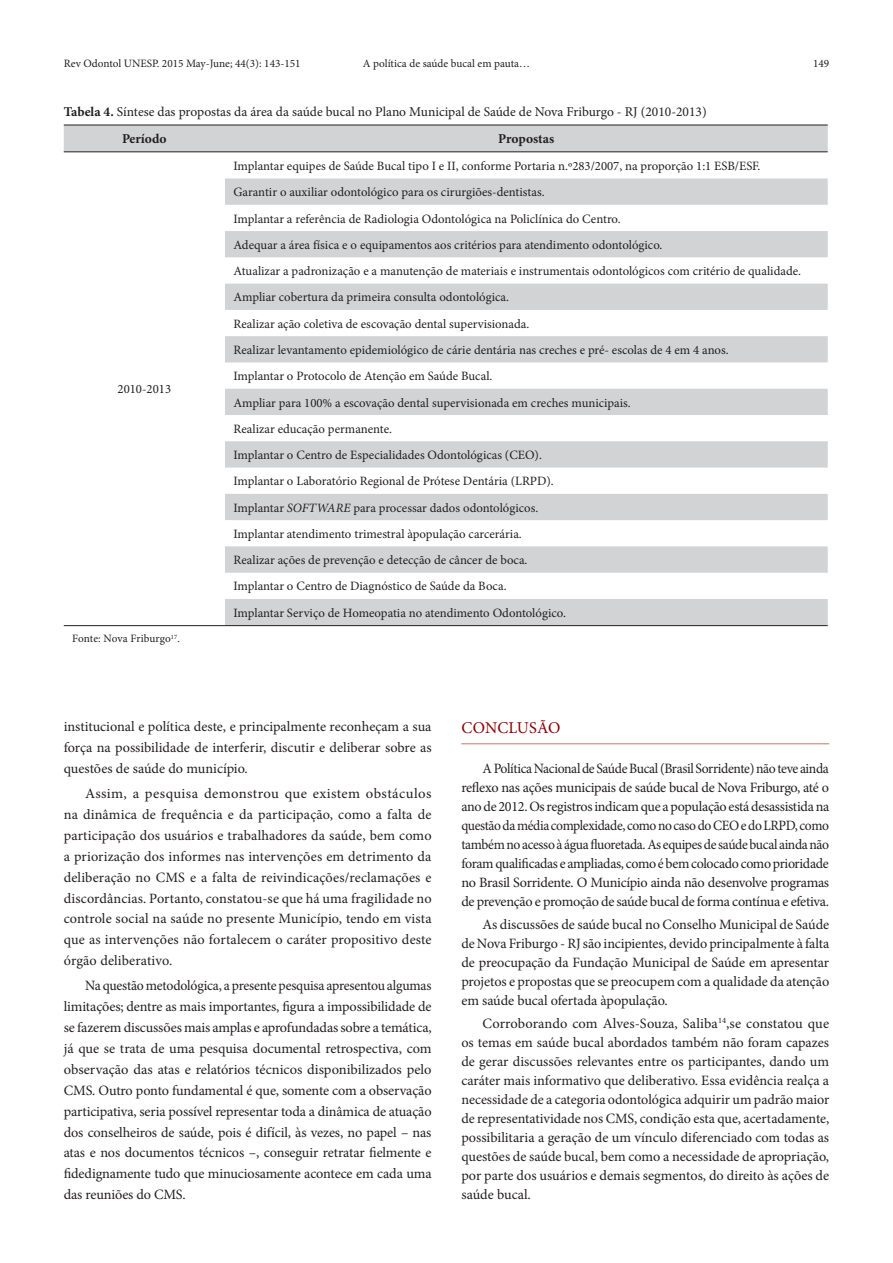
<style>
.page{position:relative;width:893px;height:1263px;background:#fff}
.page>*{position:absolute;margin:0;border:0;box-sizing:border-box;transform-origin:0 0}
.t1{font:16.5px "Minion Pro";letter-spacing:.005em;color:#8b0205}
.Paragraph{font:14.25px/20.9px "Minion Pro";letter-spacing:-.005em;color:#231f20;text-align:justify}
.Paragraph-2{font:14.25px/18.9px "Minion Pro";letter-spacing:-.005em;color:#231f20;text-align:justify;scale:.96 1}
.TableTitle{font:13.5px "Minion Pro";color:#231f20}
.TableHead{font:700 13.5px "Minion Pro";color:#231f20}
.TableBody{font:12.75px "Minion Pro";color:#231f20}
.TableFootnote{font:11.25px "Minion Pro";color:#231f20}
.s1{font-weight:700}
.s2{font-style:italic}
</style>
<div class="page">
<hr style="left:461px;top:743px;width:368px;height:1px;background:#c27760">
<div style="left:64px;top:126px;width:764px;height:25px;background:#d1d3d4"></div>
<svg style="left:225px;top:178px;width:603px;height:447px;fill:#d1d3d4"></svg>
<hr style="left:64px;top:125px;width:161px;height:1px;background:#231f20">
<hr style="left:225px;top:125px;width:603px;height:1px;background:#231f20">
<hr style="left:64px;top:151px;width:161px;height:1px;background:#231f20">
<hr style="left:225px;top:151px;width:603px;height:1px;background:#231f20">
<hr style="left:64px;top:625px;width:161px;height:1px;background:#231f20">
<hr style="left:225px;top:625px;width:603px;height:1px;background:#231f20">
<p class="TableFootnote" style="left:64px;top:56px;width:238px">Rev Odontol UNESP. 2015 May-June; 44(3): 143-151</p>
<p class="TableFootnote" style="left:363px;top:56px;width:169px">A política de saúde bucal em pauta…</p>
<p class="TableFootnote" style="left:813px;top:56px;width:18px">149</p>
<p class="TableTitle" style="left:64px;top:103px;width:644px"><span class="s1">Tabela 4.</span> Síntese das propostas da área da saúde bucal no Plano Municipal de Saúde de Nova Friburgo - RJ (2010-2013)</p>
<p class="TableHead" style="left:122px;top:129px;width:46px">Período</p>
<p class="TableHead" style="left:498px;top:129px;width:58px">Propostas</p>
<p class="TableBody" style="left:118px;top:381px;width:55px">2010-2013</p>
<p class="TableFootnote" style="left:72px;top:631px;width:109px">Fonte: Nova Friburgo<sup>17</sup>.</p>
<p class="TableBody" style="left:233px;top:157px;width:528px">Implantar equipes de Saúde Bucal tipo I e II, conforme Portaria n.º283/2007, na proporção 1:1 ESB/ESF.</p>
<p class="TableBody" style="left:233px;top:184px;width:313px">Garantir o auxiliar odontológico para os cirurgiões-dentistas.</p>
<p class="TableBody" style="left:233px;top:210px;width:389px">Implantar a referência de Radiologia Odontológica na Policlínica do Centro.</p>
<p class="TableBody" style="left:233px;top:236px;width:430px">Adequar a área física e o equipamentos aos critérios para atendimento odontológico.</p>
<p class="TableBody" style="left:233px;top:262px;width:569px">Atualizar a padronização e a manutenção de materiais e instrumentais odontológicos com critério de qualidade.</p>
<p class="TableBody" style="left:233px;top:289px;width:277px">Ampliar cobertura da primeira consulta odontológica.</p>
<p class="TableBody" style="left:233px;top:315px;width:297px">Realizar ação coletiva de escovação dental supervisionada.</p>
<p class="TableBody" style="left:233px;top:341px;width:497px">Realizar levantamento epidemiológico de cárie dentária nas creches e pré- escolas de 4 em 4 anos.</p>
<p class="TableBody" style="left:233px;top:368px;width:260px">Implantar o Protocolo de Atenção em Saúde Bucal.</p>
<p class="TableBody" style="left:233px;top:394px;width:399px">Ampliar para 100% a escovação dental supervisionada em creches municipais.</p>
<p class="TableBody" style="left:233px;top:420px;width:160px">Realizar educação permanente.</p>
<p class="TableBody" style="left:233px;top:446px;width:310px">Implantar o Centro de Especialidades Odontológicas (CEO).</p>
<p class="TableBody" style="left:233px;top:473px;width:322px">Implantar o Laboratório Regional de Prótese Dentária (LRPD).</p>
<p class="TableBody" style="left:233px;top:499px;width:306px">Implantar <span class="s2">SOFTWARE</span> para processar dados odontológicos.</p>
<p class="TableBody" style="left:233px;top:525px;width:290px">Implantar atendimento trimestral àpopulação carcerária.</p>
<p class="TableBody" style="left:233px;top:552px;width:296px">Realizar ações de prevenção e detecção de câncer de boca.</p>
<p class="TableBody" style="left:233px;top:578px;width:275px">Implantar o Centro de Diagnóstico de Saúde da Boca.</p>
<p class="TableBody" style="left:233px;top:604px;width:334px">Implantar Serviço de Homeopatia no atendimento Odontológico.</p>
<p class="Paragraph" style="left:64px;top:716px;width:369px">institucional e política deste, e principalmente reconheçam a sua força na possibilidade de interferir, discutir e deliberar sobre as questões de saúde do município.</p>
<p class="Paragraph" style="left:64px;top:783px;width:369px;text-indent:21px">Assim, a pesquisa demonstrou que existem obstáculos na dinâmica de frequência e da participação, como a falta de participação dos usuários e trabalhadores da saúde, bem como a priorização dos informes nas intervenções em detrimento da deliberação no CMS e a falta de reivindicações/reclamações e discordâncias. Portanto, constatou-se que há uma fragilidade no controle social na saúde no presente Município, tendo em vista que as intervenções não fortalecem o caráter propositivo deste órgão deliberativo.</p>
<p class="Paragraph" style="left:64px;top:975px;width:369px;text-indent:21px">Na questão metodológica, a presente pesquisa apresentou algumas limitações; dentre as mais importantes, figura a impossibilidade de se fazerem discussões mais amplas e aprofundadas sobre a temática, já que se trata de uma pesquisa documental retrospectiva, com observação das atas e relatórios técnicos disponibilizados pelo CMS. Outro ponto fundamental é que, somente com a observação participativa, seria possível representar toda a dinâmica de atuação dos conselheiros de saúde, pois é difícil, às vezes, no papel – nas atas e nos documentos técnicos –, conseguir retratar fielmente e fidedignamente tudo que minuciosamente acontece em cada uma das reuniões do CMS.</p>
<p class="t1" style="left:461px;top:716px;width:101px">CONCLUSÃO</p>
<p class="Paragraph-2" style="left:461px;top:759px;width:385px;text-indent:21px">A Política Nacional de Saúde Bucal (Brasil Sorridente) não teve ainda reflexo nas ações municipais de saúde bucal de Nova Friburgo, até o ano de 2012. Os registros indicam que a população está desassistida na questão da média complexidade, como no caso do CEO e do LRPD, como também no acesso à água fluoretada. As equipes de saúde bucal ainda não foram qualificadas e ampliadas, como é bem colocado como prioridade no Brasil Sorridente. O Município ainda não desenvolve programas de prevenção e promoção de saúde bucal de forma contínua e efetiva.</p>
<p class="Paragraph" style="left:461px;top:915px;width:369px;line-height:18.9px;text-indent:21px">As discussões de saúde bucal no Conselho Municipal de Saúde de Nova Friburgo - RJ são incipientes, devido principalmente à falta de preocupação da Fundação Municipal de Saúde em apresentar projetos e propostas que se preocupem com a qualidade da atenção em saúde bucal ofertada àpopulação.</p>
<p class="Paragraph" style="left:461px;top:1014px;width:369px;line-height:19px;text-indent:21px">Corroborando com Alves-Souza, Saliba<sup>14</sup>,se constatou que os temas em saúde bucal abordados também não foram capazes de gerar discussões relevantes entre os participantes, dando um caráter mais informativo que deliberativo. Essa evidência realça a necessidade de a categoria odontológica adquirir um padrão maior de representatividade nos CMS, condição esta que, acertadamente, possibilitaria a geração de um vínculo diferenciado com todas as questões de saúde bucal, bem como a necessidade de apropriação, por parte dos usuários e demais segmentos, do direito às ações de saúde bucal.</p>
</div>
